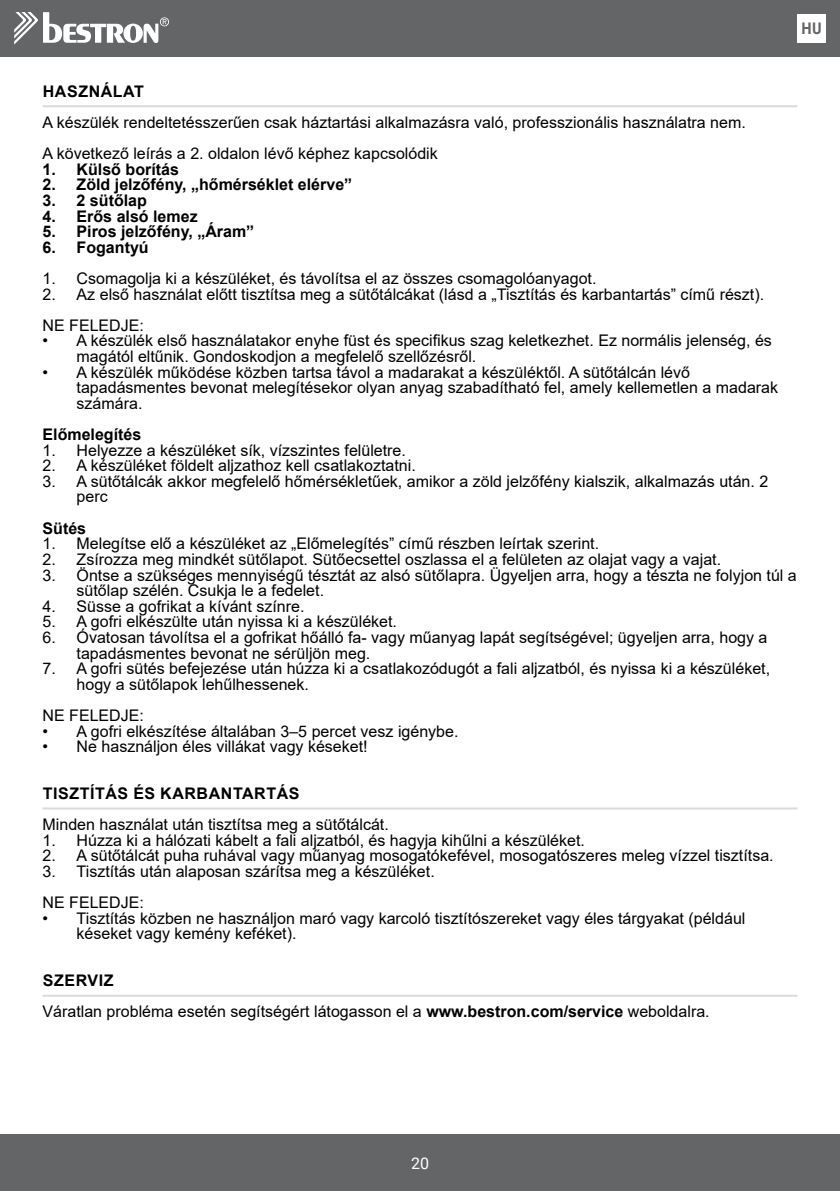
<style>
.page{position:relative;width:840px;height:1191px;background:#fff}
.page>*{position:absolute;margin:0;border:0;box-sizing:border-box;transform-origin:0 0}
.t1{font:16px/15.6px "Arial";color:#000}
.t2{font:700 16px "Arial";color:#000}
.t3{font:700 16px "Arial";letter-spacing:.035em;color:#000}
.t4{font:16px "Roboto";color:#fff}
.t5{font:700 16px "Century Gothic";color:#646567}
.s1{font-weight:700}
</style>
<div class="page">
<hr style="left:43px;top:105px;width:754px;height:2px;background:#d9dadb">
<hr style="left:43px;top:807px;width:754px;height:2px;background:#d9dadb">
<hr style="left:43px;top:994px;width:754px;height:2px;background:#d9dadb">
<div style="left:0;top:0;width:839px;height:57px;background:#646567"></div>
<div style="left:0;top:1134px;width:839px;height:57px;background:#646567"></div>
<svg style="left:14px;top:12px;width:155px;height:33px"></svg>
<div style="left:797px;top:14px;width:28px;height:29px;background:#fff"></div>
<p class="t5" style="left:800px;top:16px;width:23px">HU</p>
<p class="t3" style="left:43px;top:80px;width:103px">HASZNÁLAT</p>
<p class="t1" style="left:43px;top:107px;width:704px;line-height:31.2px">A készülék rendeltetésszerűen csak háztartási alkalmazásra való, professzionális használatra nem.<br>A következő leírás a 2. oldalon lévő képhez kapcsolódik</p>
<p class="t2" style="left:43px;top:158px;width:138px">1. Külső borítás</p>
<p class="t2" style="left:43px;top:173px;width:311px">2. Zöld jelzőfény, „hőmérséklet elérve”</p>
<p class="t2" style="left:43px;top:189px;width:106px">3. 2 sütőlap</p>
<p class="t2" style="left:43px;top:205px;width:156px">4. Erős alsó lemez</p>
<p class="t2" style="left:43px;top:220px;width:213px">5. Piros jelzőfény, „Áram”</p>
<p class="t2" style="left:43px;top:236px;width:108px">6. Fogantyú</p>
<p class="t1" style="left:43px;top:270px;width:555px">1. Csomagolja ki a készüléket, és távolítsa el az összes csomagolóanyagot.</p>
<p class="t1" style="left:43px;top:278px;width:722px;line-height:31.2px">2. Az első használat előtt tisztítsa meg a sütőtálcákat (lásd a „Tisztítás és karbantartás” című részt).<br>NE FELEDJE:</p>
<p class="t1" style="left:77px;top:333px;width:696px;text-indent:-34px">• A készülék első használatakor enyhe füst és specifikus szag keletkezhet. Ez normális jelenség, és magától eltűnik. Gondoskodjon a megfelelő szellőzésről.</p>
<p class="t1" style="left:77px;top:364px;width:702px;text-indent:-34px">• A készülék működése közben tartsa távol a madarakat a készüléktől. A sütőtálcán lévő tapadásmentes bevonat melegítésekor olyan anyag szabadítható fel, amely kellemetlen a madarak számára.</p>
<p class="t2" style="left:43px;top:423px;width:100px">Előmelegítés</p>
<p class="t1" style="left:43px;top:442px;width:365px">1. Helyezze a készüléket sík, vízszintes felületre.</p>
<p class="t1" style="left:43px;top:458px;width:374px">2. A készüléket földelt aljzathoz kell csatlakoztatni.</p>
<p class="t1" style="left:77px;top:473px;width:692px;text-indent:-34px">3. A sütőtálcák akkor megfelelő hőmérsékletűek, amikor a zöld jelzőfény kialszik, alkalmazás után. 2 perc</p>
<p class="t2" style="left:43px;top:517px;width:45px">Sütés</p>
<p class="t1" style="left:43px;top:536px;width:557px">1. Melegítse elő a készüléket az „Előmelegítés” című részben leírtak szerint.</p>
<p class="t1" style="left:43px;top:551px;width:679px">2. Zsírozza meg mindkét sütőlapot. Sütőecsettel oszlassa el a felületen az olajat vagy a vajat.</p>
<p class="t1" style="left:77px;top:567px;width:721px;text-indent:-34px">3. Öntse a szükséges mennyiségű tésztát az alsó sütőlapra. Ügyeljen arra, hogy a tészta ne folyjon túl a sütőlap szélén. Csukja le a fedelet.</p>
<p class="t1" style="left:43px;top:598px;width:263px">4. Süsse a gofrikat a kívánt színre.</p>
<p class="t1" style="left:43px;top:614px;width:356px">5. A gofri elkészülte után nyissa ki a készüléket.</p>
<p class="t1" style="left:77px;top:629px;width:692px;text-indent:-34px">6. Óvatosan távolítsa el a gofrikat hőálló fa- vagy műanyag lapát segítségével; ügyeljen arra, hogy a tapadásmentes bevonat ne sérüljön meg.</p>
<p class="t1" style="left:77px;top:660px;width:694px;text-indent:-34px">7. A gofri sütés befejezése után húzza ki a csatlakozódugót a fali aljzatból, és nyissa ki a készüléket, hogy a sütőlapok lehűlhessenek.</p>
<p class="t1" style="left:43px;top:707px;width:103px">NE FELEDJE:</p>
<p class="t1" style="left:43px;top:723px;width:417px">• A gofri elkészítése általában 3–5 percet vesz igénybe.</p>
<p class="t1" style="left:43px;top:738px;width:326px">• Ne használjon éles villákat vagy késeket!</p>
<p class="t3" style="left:43px;top:782px;width:258px">TISZTÍTÁS ÉS KARBANTARTÁS</p>
<p class="t1" style="left:43px;top:816px;width:347px">Minden használat után tisztítsa meg a sütőtálcát.</p>
<p class="t1" style="left:43px;top:832px;width:543px">1. Húzza ki a hálózati kábelt a fali aljzatból, és hagyja kihűlni a készüléket.</p>
<p class="t1" style="left:43px;top:848px;width:732px">2. A sütőtálcát puha ruhával vagy műanyag mosogatókefével, mosogatószeres meleg vízzel tisztítsa.</p>
<p class="t1" style="left:43px;top:855px;width:393px;line-height:31.2px">3. Tisztítás után alaposan szárítsa meg a készüléket.<br>NE FELEDJE:</p>
<p class="t1" style="left:77px;top:910px;width:670px;text-indent:-34px">• Tisztítás közben ne használjon maró vagy karcoló tisztítószereket vagy éles tárgyakat (például késeket vagy kemény keféket).</p>
<p class="t1" style="left:43px;top:965px;width:668px;line-height:31.2px"><span class="s1">SZERVIZ<br></span>Váratlan probléma esetén segítségért látogasson el a <span class="s1">www.bestron.com/service</span> weboldalra.</p>
<p class="t4" style="left:411px;top:1151px;width:19px">20</p>
</div>
